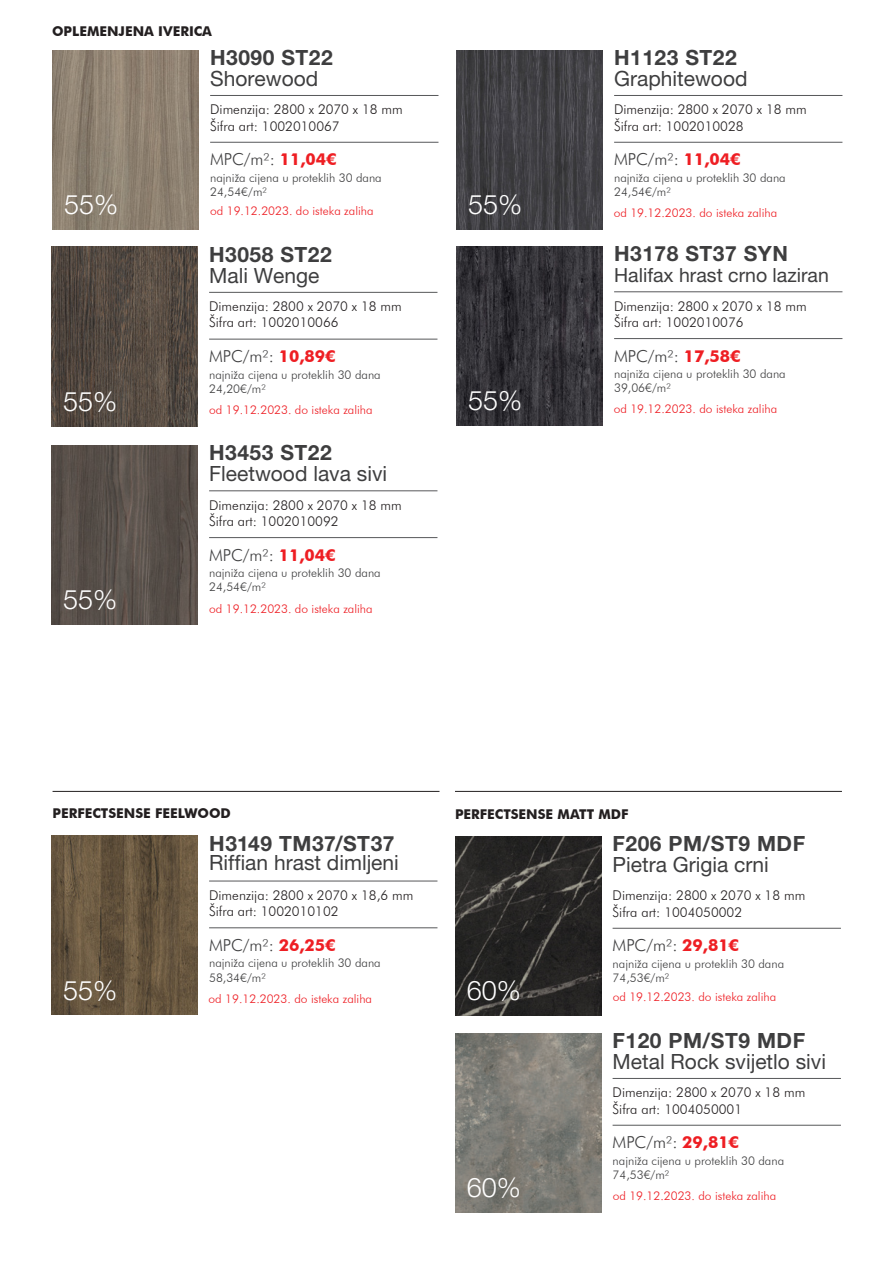
<style>
.page{position:relative;width:893px;height:1263px;background:#fff}
.page>*{position:absolute;margin:0;border:0;box-sizing:border-box;transform-origin:0 0}
.t1{font:300 27px "Helvetica Neue LT Pro";color:#fff}
.t2{font:21px "Helvetica Neue LT Pro";color:#3e3e3f}
.t3{font:700 21px "Helvetica Neue LT Pro";letter-spacing:.025em;color:#3e3e3f}
.t4{font:19.5px "Helvetica Neue LT Pro";color:#3e3e3f}
.t5{font:300 16.5px "Futura BT";color:#3e3e3f}
.t6{font:300 13.5px "Futura BT";color:#231f20}
.t7{font:700 13.5px "Futura BT";color:#231f20}
.t8{font:300 12px "Futura BT";color:#3e3e3f}
.t9{font:300 12px "Futura BT";color:#ee1d23}
.s1{font-weight:700;color:#ee1e23}
</style>
<div class="page">
<hr style="left:53px;top:791px;width:386px;height:1px;background:#231f20">
<hr style="left:455px;top:791px;width:387px;height:1px;background:#231f20">
<hr style="left:613px;top:928px;width:228px;height:1px;background:#57585a">
<img style="left:455px;top:836px;width:146px;height:179px">
<hr style="left:209px;top:881px;width:228px;height:1px;background:#57585a">
<hr style="left:209px;top:927px;width:228px;height:1px;background:#57585a">
<img style="left:52px;top:836px;width:146px;height:179px">
<hr style="left:613px;top:1078px;width:228px;height:1px;background:#57585a">
<hr style="left:613px;top:1125px;width:228px;height:1px;background:#57585a">
<img style="left:455px;top:1033px;width:146px;height:179px">
<hr style="left:209px;top:490px;width:228px;height:1px;background:#57585a">
<hr style="left:209px;top:292px;width:228px;height:1px;background:#57585a">
<hr style="left:209px;top:537px;width:228px;height:1px;background:#57585a">
<hr style="left:209px;top:339px;width:228px;height:1px;background:#57585a">
<img style="left:52px;top:445px;width:146px;height:180px">
<img style="left:52px;top:247px;width:146px;height:179px">
<hr style="left:210px;top:95px;width:228px;height:1px;background:#57585a">
<hr style="left:210px;top:142px;width:228px;height:1px;background:#57585a">
<img style="left:53px;top:50px;width:146px;height:179px">
<hr style="left:614px;top:95px;width:228px;height:1px;background:#57585a">
<hr style="left:614px;top:142px;width:228px;height:1px;background:#57585a">
<img style="left:456px;top:50px;width:147px;height:179px">
<hr style="left:614px;top:291px;width:228px;height:1px;background:#57585a">
<hr style="left:614px;top:338px;width:228px;height:1px;background:#57585a">
<img style="left:456px;top:246px;width:147px;height:180px">
<p class="t7" style="left:52px;top:23px;width:162px">OPLEMENJENA IVERICA</p>
<p class="t3" style="left:210px;top:45px;width:124px">H3090 ST22</p>
<p class="t2" style="left:210px;top:66px;width:110px">Shorewood</p>
<p class="t6" style="left:210px;top:101px;width:194px">Dimenzija: 2800 x 2070 x 18 mm</p>
<p class="t6" style="left:210px;top:118px;width:131px">Šifra art: 1002010067</p>
<p class="t1" style="left:64px;top:188px;width:56px">55%</p>
<p class="t1" style="left:63px;top:385px;width:56px">55%</p>
<p class="t1" style="left:63px;top:583px;width:56px">55%</p>
<p class="t5" style="left:210px;top:149px;width:128px">MPC/m²: <span class="s1">11,04€</span></p>
<p class="t8" style="left:210px;top:170px;width:173px">najniža cijena u proteklih 30 dana</p>
<p class="t8" style="left:210px;top:184px;width:58px">24,54€/m²</p>
<p class="t9" style="left:210px;top:204px;width:165px">od 19.12.2023. do isteka zaliha</p>
<p class="t3" style="left:209px;top:241px;width:124px">H3058 ST22</p>
<p class="t2" style="left:209px;top:263px;width:112px">Mali Wenge</p>
<p class="t6" style="left:209px;top:298px;width:194px">Dimenzija: 2800 x 2070 x 18 mm</p>
<p class="t6" style="left:209px;top:314px;width:131px">Šifra art: 1002010066</p>
<p class="t5" style="left:209px;top:346px;width:128px">MPC/m²: <span class="s1">10,89€</span></p>
<p class="t8" style="left:209px;top:367px;width:173px">najniža cijena u proteklih 30 dana</p>
<p class="t8" style="left:209px;top:381px;width:58px">24,20€/m²</p>
<p class="t9" style="left:209px;top:402px;width:165px">od 19.12.2023. do isteka zaliha</p>
<p class="t3" style="left:209px;top:440px;width:124px">H3453 ST22</p>
<p class="t2" style="left:209px;top:461px;width:180px">Fleetwood lava sivi</p>
<p class="t6" style="left:209px;top:497px;width:194px">Dimenzija: 2800 x 2070 x 18 mm</p>
<p class="t6" style="left:209px;top:513px;width:131px">Šifra art: 1002010092</p>
<p class="t5" style="left:209px;top:545px;width:128px">MPC/m²: <span class="s1">11,04€</span></p>
<p class="t8" style="left:209px;top:565px;width:173px">najniža cijena u proteklih 30 dana</p>
<p class="t8" style="left:209px;top:580px;width:58px">24,54€/m²</p>
<p class="t9" style="left:209px;top:602px;width:165px">od 19.12.2023. do isteka zaliha</p>
<p class="t1" style="left:468px;top:188px;width:56px">55%</p>
<p class="t1" style="left:468px;top:384px;width:56px">55%</p>
<p class="t3" style="left:614px;top:45px;width:124px">H1123 ST22</p>
<p class="t2" style="left:614px;top:66px;width:135px">Graphitewood</p>
<p class="t6" style="left:614px;top:101px;width:194px">Dimenzija: 2800 x 2070 x 18 mm</p>
<p class="t6" style="left:614px;top:118px;width:131px">Šifra art: 1002010028</p>
<p class="t5" style="left:614px;top:149px;width:128px">MPC/m²: <span class="s1">11,04€</span></p>
<p class="t8" style="left:614px;top:170px;width:173px">najniža cijena u proteklih 30 dana</p>
<p class="t8" style="left:614px;top:184px;width:58px">24,54€/m²</p>
<p class="t9" style="left:614px;top:205px;width:165px">od 19.12.2023. do isteka zaliha</p>
<p class="t3" style="left:614px;top:241px;width:175px">H3178 ST37 SYN</p>
<p class="t4" style="left:614px;top:264px;width:216px">Halifax hrast crno laziran</p>
<p class="t6" style="left:614px;top:298px;width:194px">Dimenzija: 2800 x 2070 x 18 mm</p>
<p class="t6" style="left:614px;top:314px;width:131px">Šifra art: 1002010076</p>
<p class="t5" style="left:614px;top:346px;width:128px">MPC/m²: <span class="s1">17,58€</span></p>
<p class="t8" style="left:614px;top:366px;width:173px">najniža cijena u proteklih 30 dana</p>
<p class="t8" style="left:614px;top:381px;width:58px">39,06€/m²</p>
<p class="t9" style="left:614px;top:402px;width:165px">od 19.12.2023. do isteka zaliha</p>
<p class="t7" style="left:53px;top:804px;width:180px">PERFECTSENSE FEELWOOD</p>
<p class="t7" style="left:455px;top:806px;width:175px">PERFECTSENSE MATT MDF</p>
<p class="t1" style="left:63px;top:973px;width:56px">55%</p>
<p class="t3" style="left:209px;top:830px;width:187px">H3149 TM37/ST37</p>
<p class="t2" style="left:209px;top:850px;width:191px">Riffian hrast dimljeni</p>
<p class="t6" style="left:209px;top:887px;width:206px">Dimenzija: 2800 x 2070 x 18,6 mm</p>
<p class="t6" style="left:209px;top:903px;width:131px">Šifra art: 1002010102</p>
<p class="t5" style="left:209px;top:935px;width:128px">MPC/m²: <span class="s1">26,25€</span></p>
<p class="t3" style="left:613px;top:830px;width:194px">F206 PM/ST9 MDF</p>
<p class="t2" style="left:613px;top:852px;width:158px">Pietra Grigia crni</p>
<p class="t6" style="left:613px;top:887px;width:194px">Dimenzija: 2800 x 2070 x 18 mm</p>
<p class="t6" style="left:613px;top:903px;width:131px">Šifra art: 1004050002</p>
<p class="t5" style="left:613px;top:935px;width:128px">MPC/m²: <span class="s1">29,81€</span></p>
<p class="t8" style="left:209px;top:956px;width:173px">najniža cijena u proteklih 30 dana</p>
<p class="t8" style="left:209px;top:970px;width:58px">58,34€/m²</p>
<p class="t8" style="left:613px;top:956px;width:173px">najniža cijena u proteklih 30 dana</p>
<p class="t8" style="left:613px;top:970px;width:58px">74,53€/m²</p>
<p class="t1" style="left:467px;top:974px;width:56px">60%</p>
<p class="t9" style="left:209px;top:991px;width:165px">od 19.12.2023. do isteka zaliha</p>
<p class="t9" style="left:613px;top:989px;width:165px">od 19.12.2023. do isteka zaliha</p>
<p class="t3" style="left:613px;top:1027px;width:194px">F120 PM/ST9 MDF</p>
<p class="t2" style="left:613px;top:1049px;width:215px">Metal Rock svijetlo sivi</p>
<p class="t6" style="left:613px;top:1084px;width:194px">Dimenzija: 2800 x 2070 x 18 mm</p>
<p class="t6" style="left:613px;top:1100px;width:131px">Šifra art: 1004050001</p>
<p class="t1" style="left:467px;top:1171px;width:56px">60%</p>
<p class="t5" style="left:613px;top:1132px;width:128px">MPC/m²: <span class="s1">29,81€</span></p>
<p class="t8" style="left:613px;top:1153px;width:173px">najniža cijena u proteklih 30 dana</p>
<p class="t8" style="left:613px;top:1167px;width:58px">74,53€/m²</p>
<p class="t9" style="left:613px;top:1188px;width:165px">od 19.12.2023. do isteka zaliha</p>
</div>
